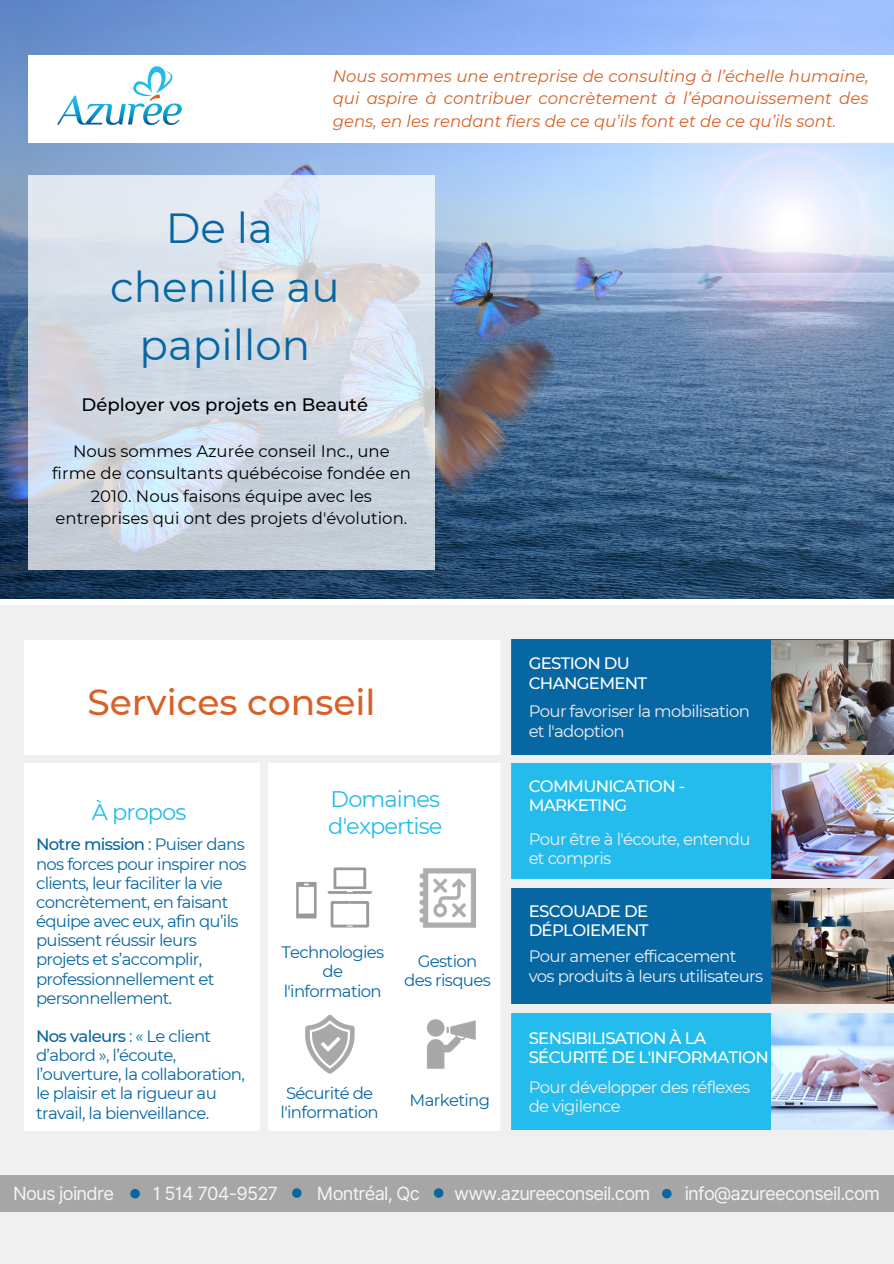
<style>
.page{position:relative;width:894px;height:1264px;background:#fff}
.page>*{position:absolute;margin:0;border:0;box-sizing:border-box;transform-origin:0 0}
.t1{font:42px/58.5px "Montserrat";color:#0767a2;text-align:center}
.t2{font:500 36px "Montserrat";color:#d76229}
.t3{font:22.5px/27px "Montserrat";letter-spacing:-.04em;color:#24bcec}
.t4{font:18.15px "Inter";letter-spacing:-.04em;color:#f5f5f5}
.t5{font:500 18px "Montserrat";color:#000}
.t6{font:16.5px/19.2px "Montserrat";letter-spacing:-.04em;color:#0767a2;text-align:center}
.t7{font:16.5px/19.2px "Montserrat";letter-spacing:-.04em;color:#f0f0f0}
.t8{font:italic 16.5px/22.5px "Montserrat";color:#d76229;text-align:justify}
.t9{font:16.5px/22.5px "Montserrat";color:#000;text-align:center}
.t10{font:500 16.5px/19.2px "Montserrat";letter-spacing:-.04em;color:#fff}
.s1{font-weight:500}
</style>
<div class="page">
<div style="left:0;top:0;width:893px;height:1263px;background:#f0f0f0"></div>
<div style="left:646px;top:639px;width:247px;height:115px;background:#0767a2"></div>
<div style="left:25px;top:640px;width:509px;height:115px;background:#fff"></div>
<div style="left:511px;top:639px;width:250px;height:115px;background:#0767a2"></div>
<div style="left:646px;top:763px;width:247px;height:115px;background:#24bcec"></div>
<div style="left:511px;top:763px;width:250px;height:115px;background:#24bcec"></div>
<div style="left:645px;top:888px;width:248px;height:115px;background:#0767a2"></div>
<div style="left:511px;top:888px;width:250px;height:115px;background:#0767a2"></div>
<div style="left:25px;top:901px;width:235px;height:229px;background:#fff"></div>
<div style="left:25px;top:763px;width:235px;height:229px;background:#fff"></div>
<div style="left:268px;top:907px;width:232px;height:223px;background:#fff"></div>
<div style="left:268px;top:763px;width:232px;height:223px;background:#fff"></div>
<div style="left:646px;top:1013px;width:247px;height:116px;background:#24bcec"></div>
<div style="left:511px;top:1013px;width:250px;height:116px;background:#24bcec"></div>
<svg style="left:501px;top:640px;width:10px;height:115px"></svg>
<div style="left:0;top:1175px;width:893px;height:36px;background:#a6a6a6"></div>
<svg style="left:130px;top:1188px;width:10px;height:10px"></svg>
<svg style="left:292px;top:1188px;width:9px;height:9px"></svg>
<svg style="left:434px;top:1188px;width:9px;height:9px"></svg>
<img style="left:0;top:0;width:893px;height:599px">
<div style="left:28px;top:55px;width:386px;height:87px;background:#fff"></div>
<div style="left:240px;top:55px;width:386px;height:87px;background:#fff"></div>
<div style="left:0;top:599px;width:893px;height:6px;background:#fff"></div>
<img style="left:771px;top:888px;width:122px;height:115px">
<img style="left:771px;top:763px;width:122px;height:115px">
<div style="left:506px;top:55px;width:387px;height:87px;background:#fff"></div>
<img style="left:57px;top:66px;width:125px;height:59px">
<svg style="left:28px;top:175px;width:406px;height:394px"></svg>
<img style="left:771px;top:1013px;width:122px;height:116px">
<img style="left:770px;top:640px;width:123px;height:115px">
<img style="left:305px;top:1014px;width:50px;height:60px">
<img style="left:427px;top:1019px;width:49px;height:50px">
<img style="left:419px;top:868px;width:57px;height:60px">
<img style="left:296px;top:867px;width:76px;height:61px">
<svg style="left:662px;top:1188px;width:9px;height:10px"></svg>
<p class="t8" style="left:333px;top:65px;width:537px">Nous sommes une entreprise de consulting à l’échelle humaine, qui aspire à contribuer concrètement à l’épanouissement des gens, en les rendant fiers de ce qu’ils font et de ce qu’ils sont.</p>
<h1 class="t1" style="left:110px;top:199px;width:231px">De la chenille au papillon</h1>
<p class="t5" style="left:82px;top:394px;width:288px">Déployer vos projets en Beauté</p>
<p class="t9" style="left:52px;top:439px;width:360px">Nous sommes Azurée conseil Inc., une firme de consultants québécoise fondée en 2010. Nous faisons équipe avec les entreprises qui ont des projets d'évolution.</p>
<h2 class="t2" style="left:87px;top:680px;width:289px">Services conseil</h2>
<h3 class="t3" style="left:92px;top:798px;width:96px">À propos</h3>
<h3 class="t3" style="left:328px;top:785px;width:116px">Domaines d'expertise</h3>
<p class="t6" style="left:36px;top:835px;width:212px;text-align:left"><span class="s1">Notre mission</span> : Puiser dans nos forces pour inspirer nos clients, leur faciliter la vie concrètement, en faisant équipe avec eux, afin qu’ils puissent réussir leurs projets et s’accomplir, professionnellement et personnellement.</p>
<p class="t6" style="left:36px;top:1026px;width:210px;text-align:left"><span class="s1">Nos valeurs</span> : « Le client d’abord », l’écoute, l’ouverture, la collaboration, le plaisir et la rigueur au travail, la bienveillance.</p>
<p class="t6" style="left:281px;top:942px;width:104px">Technologies de l'information</p>
<p class="t6" style="left:404px;top:951px;width:88px">Gestion des risques</p>
<p class="t6" style="left:280px;top:1083px;width:99px">Sécurité de l'information</p>
<p class="t6" style="left:409px;top:1090px;width:82px">Marketing</p>
<p class="t10" style="left:528px;top:654px;width:120px">GESTION DU<br>CHANGEMENT</p>
<p class="t7" style="left:528px;top:702px;width:223px">Pour favoriser la mobilisation et l'adoption</p>
<p class="t10" style="left:528px;top:776px;width:158px">COMMUNICATION -<br>MARKETING</p>
<p class="t7" style="left:528px;top:829px;width:223px">Pour être à l'écoute, entendu et compris</p>
<p class="t10" style="left:528px;top:901px;width:121px">ESCOUADE DE<br>DÉPLOIEMENT</p>
<p class="t7" style="left:528px;top:946px;width:236px">Pour amener efficacement vos produits à leurs utilisateurs</p>
<p class="t10" style="left:528px;top:1028px;width:241px">SENSIBILISATION À LA<br>SÉCURITÉ DE L'INFORMATION</p>
<p class="t7" style="left:528px;top:1077px;width:223px">Pour développer des réflexes de vigilence</p>
<p class="t4" style="left:13px;top:1182px;width:102px">Nous joindre</p>
<p class="t4" style="left:153px;top:1182px;width:127px">1 514 704-9527</p>
<p class="t4" style="left:317px;top:1182px;width:105px">Montréal, Qc</p>
<p class="t4" style="left:454px;top:1182px;width:197px">www.azureeconseil.com</p>
<p class="t4" style="left:684px;top:1182px;width:197px">info@azureeconseil.com</p>
</div>
